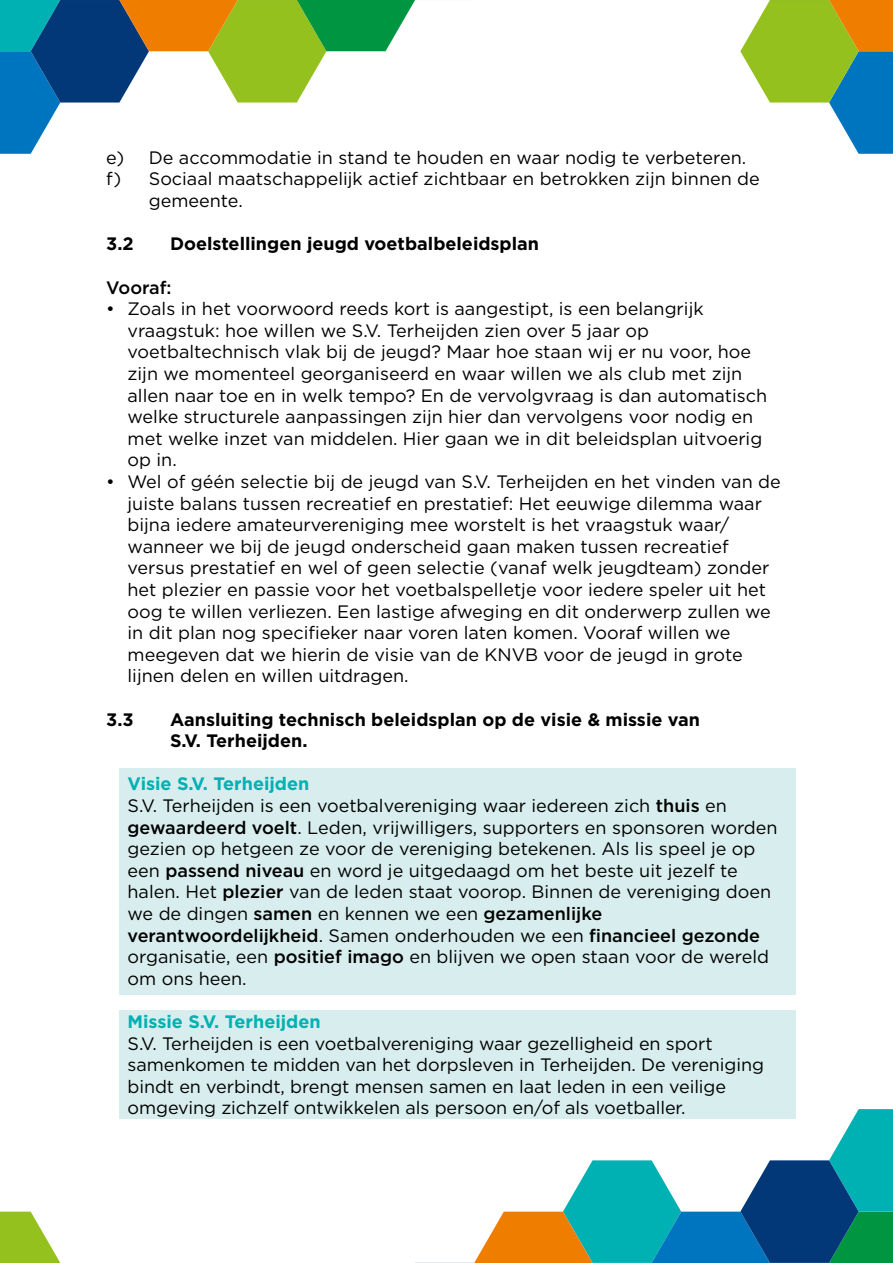
<style>
.page{position:relative;width:893px;height:1263px;background:#fff}
.page>*{position:absolute;margin:0;border:0;box-sizing:border-box;transform-origin:0 0}
.t1{font:18px/21.6px "Gotham";color:#000}
.t2{font:700 18px/21.6px "Gotham";color:#000}
.t3{font:700 18px "Gotham";color:#00b1b3}
.t4{font:500 18px "Gotham";color:#000}
.s1{font-weight:700;color:#00b1b3}
.s2{font-weight:500}
</style>
<div class="page">
<div style="left:119px;top:768px;width:676px;height:227px;background:#d8eded"></div>
<div style="left:119px;top:1011px;width:676px;height:108px;background:#d8eded"></div>
<svg style="left:0;top:0;width:415px;height:154px"></svg>
<svg style="left:740px;top:0;width:153px;height:154px"></svg>
<hr style="left:415px;top:1262px;width:59px;height:1px;background:#033878">
<svg style="left:474px;top:1109px;width:419px;height:154px"></svg>
<hr style="left:770px;top:1262px;width:59px;height:1px;background:#033878">
<svg style="left:0;top:1211px;width:60px;height:52px"></svg>
<p class="t1" style="left:106px;top:146px;width:641px">e) De accommodatie in stand te houden en waar nodig te verbeteren.</p>
<p class="t1" style="left:106px;top:168px;width:655px">f) Sociaal maatschappelijk actief zichtbaar en betrokken zijn binnen de</p>
<p class="t1" style="left:149px;top:190px;width:96px">gemeente.</p>
<p class="t2" style="left:106px;top:233px;width:29px">3.2</p>
<p class="t2" style="left:170px;top:233px;width:370px">Doelstellingen jeugd voetbalbeleidsplan</p>
<p class="t4" style="left:106px;top:275px;width:67px">Vooraf:</p>
<p class="t1" style="left:128px;top:298px;width:641px;text-indent:-21px">• Zoals in het voorwoord reeds kort is aangestipt, is een belangrijk vraagstuk: hoe willen we S.V. Terheijden zien over 5 jaar op voetbaltechnisch vlak bij de jeugd? Maar hoe staan wij er nu voor, hoe zijn we momenteel georganiseerd en waar willen we als club met zijn allen naar toe en in welk tempo? En de vervolgvraag is dan automatisch welke structurele aanpassingen zijn hier dan vervolgens voor nodig en met welke inzet van middelen. Hier gaan we in dit beleidsplan uitvoerig op in.</p>
<p class="t1" style="left:128px;top:470px;width:655px;text-indent:-21px">• Wel of géén selectie bij de jeugd van S.V. Terheijden en het vinden van de juiste balans tussen recreatief en prestatief: Het eeuwige dilemma waar bijna iedere amateurvereniging mee worstelt is het vraagstuk waar/ wanneer we bij de jeugd onderscheid gaan maken tussen recreatief versus prestatief en wel of geen selectie (vanaf welk jeugdteam) zonder het plezier en passie voor het voetbalspelletje voor iedere speler uit het oog te willen verliezen. Een lastige afweging en dit onderwerp zullen we in dit plan nog specifieker naar voren laten komen. Vooraf willen we meegeven dat we hierin de visie van de KNVB voor de jeugd in grote lijnen delen en willen uitdragen.</p>
<p class="t2" style="left:106px;top:708px;width:29px">3.3</p>
<p class="t2" style="left:170px;top:708px;width:531px">Aansluiting technisch beleidsplan op de visie &amp; missie van<br>S.V. Terheijden.</p>
<p class="t1" style="left:128px;top:773px;width:652px"><span class="s1">Visie S.V. Terheijden<br></span>S.V. Terheijden is een voetbalvereniging waar iedereen zich <span class="s2">thuis</span> en <span class="s2">gewaardeerd voelt</span>. Leden, vrijwilligers, supporters en sponsoren worden gezien op hetgeen ze voor de vereniging betekenen. Als lis speel je op een <span class="s2">passend niveau</span> en word je uitgedaagd om het beste uit jezelf te halen. Het <span class="s2">plezier</span> van de leden staat voorop. Binnen de vereniging doen we de dingen <span class="s2">samen</span> en kennen we een <span class="s2">gezamenlijke verantwoordelijkheid</span>. Samen onderhouden we een <span class="s2">financieel gezonde </span>organisatie, een <span class="s2">positief imago</span> en blijven we open staan voor de wereld om ons heen.</p>
<p class="t3" style="left:128px;top:1010px;width:195px">Missie S.V. Terheijden</p>
<p class="t1" style="left:128px;top:1032px;width:638px">S.V. Terheijden is een voetbalvereniging waar gezelligheid en sport samenkomen te midden van het dorpsleven in Terheijden. De vereniging bindt en verbindt, brengt mensen samen en laat leden in een veilige omgeving zichzelf ontwikkelen als persoon en/of als voetballer.</p>
</div>
